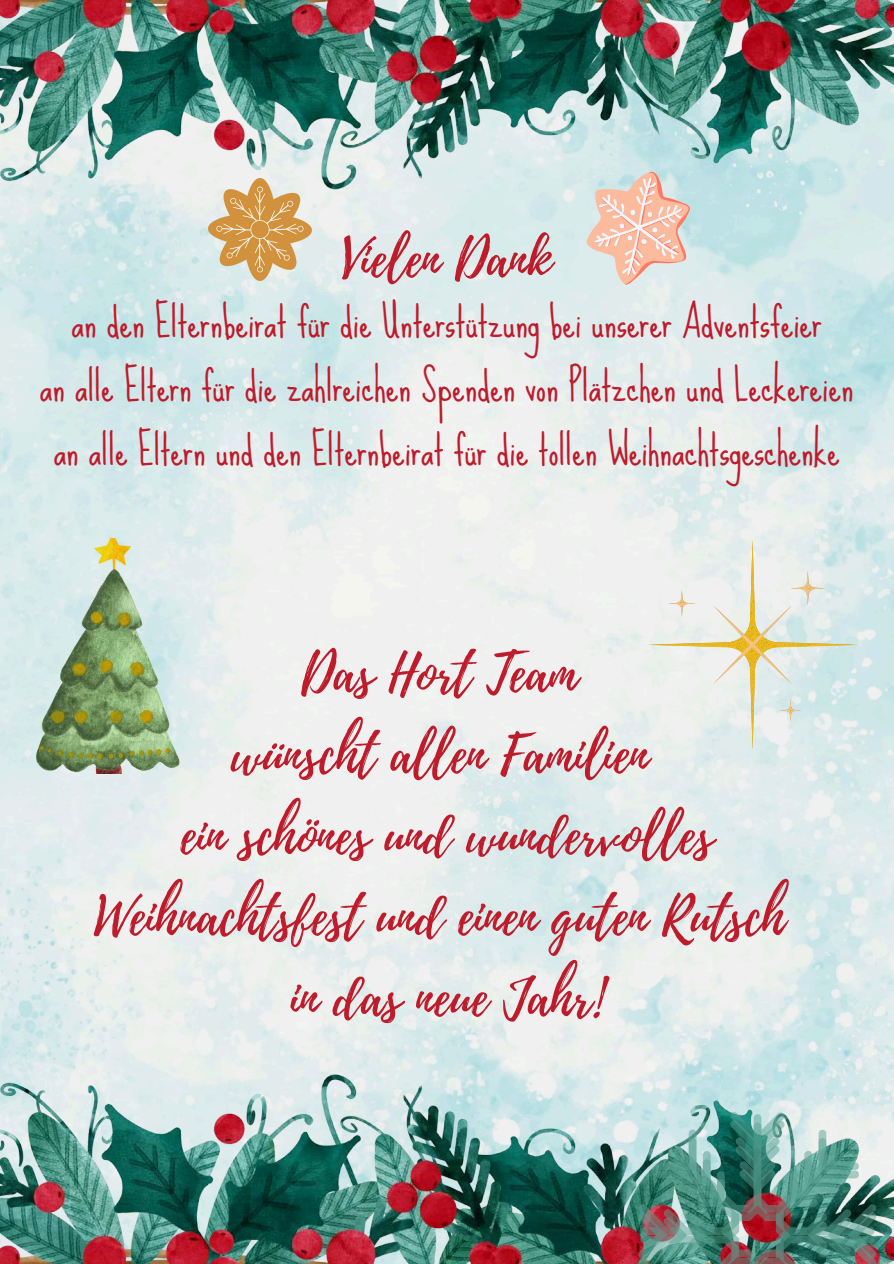
<style>
.page{position:relative;width:894px;height:1264px;background:#fff}
.page>*{position:absolute;margin:0;border:0;box-sizing:border-box;transform-origin:0 0}
.t1{font:52.95px/81px "Playlist Script";color:#be1b2b;text-align:center}
.t2{font:52.5px "Playlist Script";color:#be1b2b}
.t3{font:40.2px/64.3px "Sue Ellen Francisco";color:#be1b2b;text-align:center}
</style>
<div class="page">
<img style="left:0;top:209px;width:893px;height:845px">
<img style="left:0;top:0;width:893px;height:209px">
<img style="left:0;top:1054px;width:893px;height:209px">
<img style="left:638px;top:1112px;width:238px;height:151px">
<img style="left:37px;top:538px;width:144px;height:235px">
<svg style="left:647px;top:540px;width:210px;height:209px"></svg>
<svg style="left:586px;top:171px;width:103px;height:114px;background:#ebd0c4"></svg>
<img style="left:208px;top:178px;width:103px;height:103px">
<h2 class="t2" style="left:342px;top:221px;width:211px">Vielen Dank</h2>
<p class="t3" style="left:40px;top:290px;width:815px">an den Elternbeirat für die Unterstützung bei unserer Adventsfeier<br>an alle Eltern für die zahlreichen Spenden von Plätzchen und Leckereien an alle Eltern und den Elternbeirat für die tollen Weihnachtsgeschenke</p>
<h1 class="t1" style="left:94px;top:634px;width:692px">Das Hort Team<br>wünscht allen Familien<br>ein schönes und wundervolles<br>Weihnachtsfest und einen guten Rutsch in das neue Jahr!</h1>
</div>
